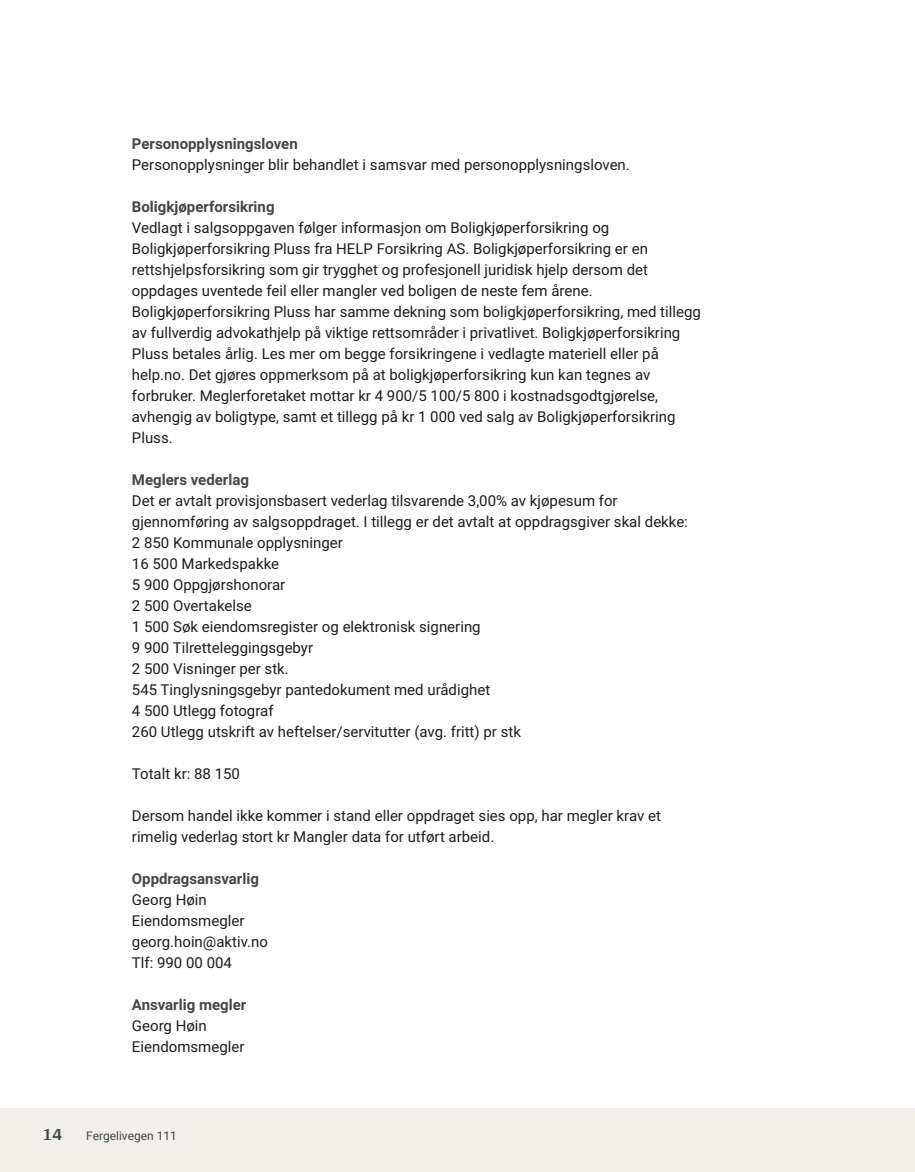
<style>
.page{position:relative;width:915px;height:1172px;background:#fff}
.page>*{position:absolute;margin:0;border:0;box-sizing:border-box;transform-origin:0 0}
.t1{font:700 18px "Arya";color:#414749}
.t2{font:15px/21px "Roboto Vitec";color:#1d1d1b}
.t3{font:700 15px "Roboto Vitec";color:#414749}
.t4{font:12px "Roboto Vitec";color:#414749}
</style>
<div class="page">
<div style="left:0;top:1108px;width:914px;height:64px;background:#f2eeea"></div>
<p class="t3" style="left:132px;top:133px;width:167px">Personopplysningsloven</p>
<p class="t2" style="left:132px;top:153px;width:499px">Personopplysninger blir behandlet i samsvar med personopplysningsloven.</p>
<p class="t3" style="left:132px;top:196px;width:144px">Boligkjøperforsikring</p>
<p class="t2" style="left:132px;top:216px;width:570px">Vedlagt i salgsoppgaven følger informasjon om Boligkjøperforsikring og Boligkjøperforsikring Pluss fra HELP Forsikring AS. Boligkjøperforsikring er en rettshjelpsforsikring som gir trygghet og profesjonell juridisk hjelp dersom det oppdages uventede feil eller mangler ved boligen de neste fem årene.<br>Boligkjøperforsikring Pluss har samme dekning som boligkjøperforsikring, med tillegg av fullverdig advokathjelp på viktige rettsområder i privatlivet. Boligkjøperforsikring Pluss betales årlig. Les mer om begge forsikringene i vedlagte materiell eller på help.no. Det gjøres oppmerksom på at boligkjøperforsikring kun kan tegnes av forbruker. Meglerforetaket mottar kr 4 900/ 5 100/ 5 800 i kostnadsgodtgjørelse, avhengig av boligtype, samt et tillegg på kr 1 000 ved salg av Boligkjøperforsikring Pluss.</p>
<p class="t3" style="left:132px;top:469px;width:119px">Meglers vederlag</p>
<p class="t2" style="left:132px;top:489px;width:557px">Det er avtalt provisjonsbasert vederlag tilsvarende 3,00% av kjøpesum for gjennomføring av salgsoppdraget. I tillegg er det avtalt at oppdragsgiver skal dekke:<br>2 850 Kommunale opplysninger<br>16 500 Markedspakke<br>5 900 Oppgjørshonorar<br>2 500 Overtakelse<br>1 500 Søk eiendomsregister og elektronisk signering<br>9 900 Tilretteleggingsgebyr<br>2 500 Visninger per stk.<br>545 Tinglysningsgebyr pantedokument med urådighet<br>4 500 Utlegg fotograf<br>260 Utlegg utskrift av heftelser/ servitutter (avg. fritt) pr stk</p>
<p class="t2" style="left:132px;top:762px;width:110px">Totalt kr: 88 150</p>
<p class="t2" style="left:132px;top:804px;width:530px">Dersom handel ikke kommer i stand eller oppdraget sies opp, har megler krav et rimelig vederlag stort kr Mangler data for utført arbeid.</p>
<p class="t3" style="left:132px;top:868px;width:128px">Oppdragsansvarlig</p>
<p class="t2" style="left:132px;top:888px;width:137px">Georg Høin<br>Eiendomsmegler georg.hoin@aktiv.no<br>Tlf: 990 00 004</p>
<p class="t3" style="left:132px;top:994px;width:116px">Ansvarlig megler</p>
<p class="t2" style="left:132px;top:1014px;width:114px">Georg Høin<br>Eiendomsmegler</p>
<p class="t1" style="left:43px;top:1123px;width:21px">14</p>
<p class="t4" style="left:86px;top:1127px;width:92px">Fergelivegen 111</p>
</div>
